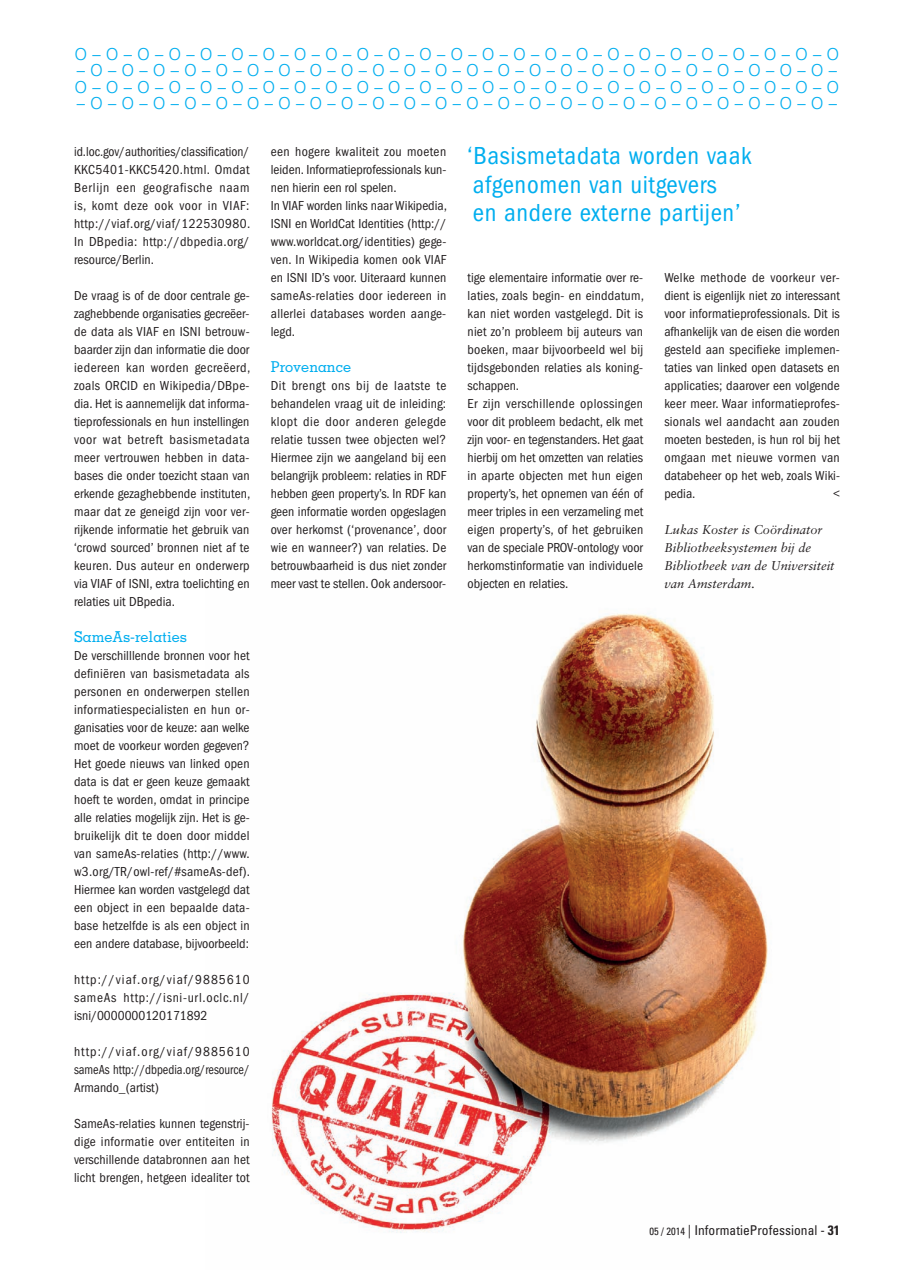
<style>
.page{position:relative;width:914px;height:1284px;background:#fff}
.page>*{position:absolute;margin:0;border:0;box-sizing:border-box;transform-origin:0 0}
.t1{font:condensed 25.5px/28.5px "Franklin Gothic";letter-spacing:.025em;color:#00aeef}
.t2{font:300 16.5px/16.5px "Univers";color:#00aeef}
.t3{font:500 15px "Memphis";letter-spacing:-.005em;color:#00aeef}
.t4{font:condensed 13.5px/18px "Franklin Gothic";letter-spacing:.005em;color:#231f20;text-align:justify}
.t5{font:condensed 13.5px "Univers";color:#231f20}
.t6{font:italic 12.75px/18px "Sabon";color:#231f20}
.s1{font-size:10.5px}
.s2{font-weight:700}
</style>
<div class="page">
<img style="left:271px;top:613px;width:497px;height:620px">
<p class="t2" style="left:74px;top:46px;width:766px">O – O – O – O – O – O – O – O – O – O – O – O – O – O – O – O – O – O – O – O – O – O – O – O – O</p>
<p class="t2" style="left:74px;top:62px;width:766px">– O – O – O – O – O – O – O – O – O – O – O – O – O – O – O – O – O – O – O – O – O – O – O – O –<br>O – O – O – O – O – O – O – O – O – O – O – O – O – O – O – O – O – O – O – O – O – O – O – O – O</p>
<p class="t2" style="left:77px;top:95px;width:761px">– O – O – O – O – O – O – O – O – O – O – O – O – O – O – O – O – O – O – O – O – O – O – O – O –</p>
<h1 class="t1" style="left:467px;top:142px;width:285px">‘Basismetadata worden vaak afgenomen van uitgevers<br>en andere externe partijen’</h1>
<p class="t4" style="left:74px;top:142px;width:178px">id.loc.gov/authorities/classification/ KKC5401-KKC5420.html. Omdat Berlijn een geografische naam is, komt deze ook voor in VIAF: http://viaf.org/viaf/122530980.<br>In DBpedia: http://dbpedia.org/ resource/Berlin.</p>
<p class="t4" style="left:74px;top:286px;width:178px">De vraag is of de door centrale ge&shy;zaghebbende organisaties gecreëer&shy;de data als VIAF en ISNI betrouw&shy;baarder zijn dan informatie die door iedereen kan worden gecreëerd, zoals ORCID en Wikipedia/DBpe&shy;dia. Het is aannemelijk dat informa&shy;tieprofessionals en hun instellingen voor wat betreft basismetadata meer vertrouwen hebben in data&shy;bases die onder toezicht staan van erkende gezaghebbende instituten, maar dat ze geneigd zijn voor ver&shy;rijkende informatie het gebruik van ‘crowd sourced’ bronnen niet af te keuren. Dus auteur en onderwerp via VIAF of ISNI, extra toelichting en relaties uit DBpedia.</p>
<p class="t3" style="left:74px;top:627px;width:114px">SameAs-relaties</p>
<p class="t4" style="left:74px;top:646px;width:178px">De verschilllende bronnen voor het definiëren van basismetadata als personen en onderwerpen stellen informatiespecialisten en hun or&shy;ganisaties voor de keuze: aan welke moet de voorkeur worden gegeven?<br>Het goede nieuws van linked open data is dat er geen keuze gemaakt hoeft te worden, omdat in principe alle relaties mogelijk zijn. Het is ge&shy;bruikelijk dit te doen door middel van sameAs-relaties (http://www. w3.org/TR/owl-ref/#sameAs-def).<br>Hiermee kan worden vastgelegd dat een object in een bepaalde data&shy;base hetzelfde is als een object in een andere database, bijvoorbeeld:</p>
<p class="t4" style="left:74px;top:970px;width:177px">http://viaf.org/viaf/9885610 sameAs http://isni-url.oclc.nl/ isni/0000000120171892</p>
<p class="t4" style="left:74px;top:1042px;width:177px">http://viaf.org/viaf/9885610 sameAs http://dbpedia.org/resource/ Armando_(artist)</p>
<p class="t4" style="left:74px;top:1114px;width:177px">SameAs-relaties kunnen tegenstrij&shy;dige informatie over entiteiten in verschillende databronnen aan het licht brengen, hetgeen idealiter tot</p>
<p class="t4" style="left:271px;top:142px;width:177px;text-align:left">een hogere kwaliteit zou moeten leiden. Informatieprofessionals kun&shy;nen hierin een rol spelen.<br>In VIAF worden links naar Wikipedia,<br>ISNI en WorldCat Identities (http:// www.worldcat.org/identities) gege&shy;ven. In Wikipedia komen ook VIAF en ISNI ID’s voor. Uiteraard kunnen sameAs-relaties door iedereen in allerlei databases worden aange&shy;legd.</p>
<p class="t3" style="left:271px;top:357px;width:82px">Provenance</p>
<p class="t4" style="left:271px;top:376px;width:177px">Dit brengt ons bij de laatste te behandelen vraag uit de inleiding: klopt die door anderen gelegde relatie tussen twee objecten wel?<br>Hiermee zijn we aangeland bij een belangrijk probleem: relaties in RDF hebben geen property’s. In RDF kan geen informatie worden opgeslagen over herkomst (‘provenance’, door wie en wanneer?) van relaties. De betrouwbaarheid is dus niet zonder meer vast te stellen. Ook andersoor-</p>
<p class="t4" style="left:467px;top:268px;width:178px;text-align:left">tige elementaire informatie over re&shy;laties, zoals begin- en einddatum, kan niet worden vastgelegd. Dit is niet zo’n probleem bij auteurs van boeken, maar bijvoorbeeld wel bij tijdsgebonden relaties als koning&shy;schappen.<br>Er zijn verschillende oplossingen voor dit probleem bedacht, elk met zijn voor- en tegenstanders. Het gaat hierbij om het omzetten van relaties in aparte objecten met hun eigen property’s, het opnemen van één of meer triples in een verzameling met eigen property’s, of het gebruiken van de speciale PROV-ontology voor herkomstinformatie van individuele objecten en relaties.</p>
<p class="t4" style="left:664px;top:268px;width:177px">Welke methode de voorkeur ver&shy;dient is eigenlijk niet zo interessant voor informatieprofessionals. Dit is afhankelijk van de eisen die worden gesteld aan specifieke implemen&shy;taties van linked open datasets en applicaties; daarover een volgende keer meer. Waar informatieprofes&shy;sionals wel aandacht aan zouden moeten besteden, is hun rol bij het omgaan met nieuwe vormen van databeheer op het web, zoals Wiki&shy;pedia.</p>
<p class="t4" style="left:832px;top:484px;width:8px">&lt;</p>
<p class="t6" style="left:664px;top:520px;width:172px">Lukas Koster is Coördinator<br>Bibliotheeksystemen bij de<br>Bibliotheek van de Universiteit van Amsterdam.</p>
<p class="t5" style="left:649px;top:1221px;width:192px"><span class="s1">05 / 2014</span> | InformatieProfessional - <span class="s2">31</span></p>
</div>
